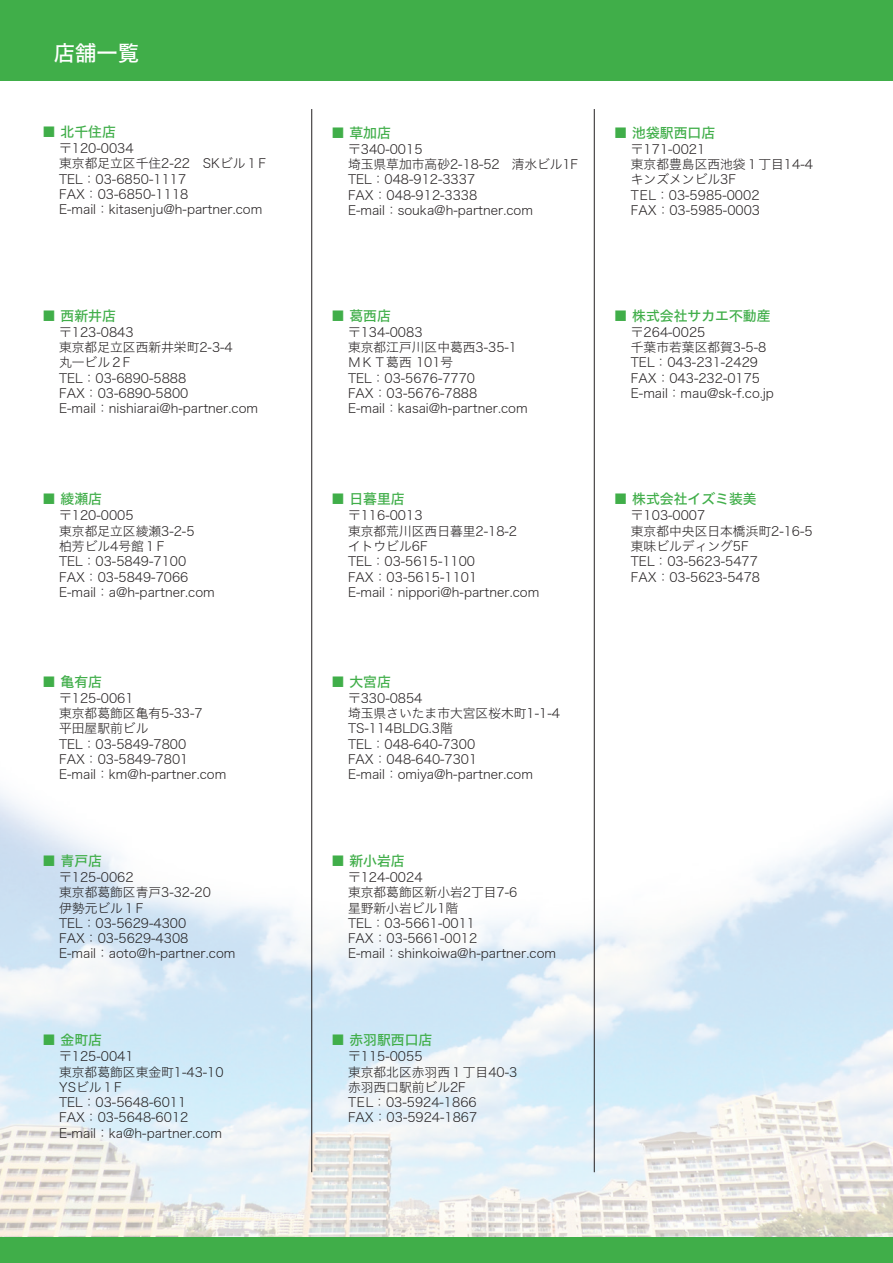
<style>
.page{position:relative;width:893px;height:1263px;background:#fff}
.page>*{position:absolute;margin:0;border:0;box-sizing:border-box;transform-origin:0 0}
.t1{font:21.3px "Hiragino Sans W5";color:#fff}
.t2{font:13.8px "Hiragino Sans W5";color:#40ae49}
.t3{font:12.75px/15.3px "Hiragino Sans W2";color:#231f20}
</style>
<div class="page">
<img style="left:0;top:109px;width:893px;height:1128px">
<div style="left:0;top:1237px;width:893px;height:26px;background:#40ae49"></div>
<div style="left:0;top:0;width:893px;height:81px;background:#40ae49"></div>
<hr style="left:311px;top:109px;width:1px;height:1063px;background:#231f20">
<hr style="left:594px;top:109px;width:1px;height:1063px;background:#231f20">
<h1 class="t1" style="left:54px;top:34px;width:87px">店舗一覧</h1>
<p class="t2" style="left:42px;top:119px;width:75px">■ 北千住店</p>
<p class="t3" style="left:59px;top:140px;width:208px">〒120-0034<br>東京都足立区千住2-22　SKビル１F<br>TEL：03-6850-1117<br>FAX：03-6850-1118<br>E-mail：kitasenju@h-partner.com</p>
<p class="t2" style="left:42px;top:303px;width:75px">■ 西新井店</p>
<p class="t3" style="left:59px;top:323px;width:201px">〒123-0843<br>東京都足立区西新井栄町2-3-4<br>丸一ビル２F<br>TEL：03-6890-5888<br>FAX：03-6890-5800<br>E-mail：nishiarai@h-partner.com</p>
<p class="t2" style="left:42px;top:487px;width:61px">■ 綾瀬店</p>
<p class="t3" style="left:59px;top:507px;width:157px">〒120-0005<br>東京都足立区綾瀬3-2-5<br>柏芳ビル4号館１F<br>TEL：03-5849-7100<br>FAX：03-5849-7066<br>E-mail： @a h-partner.com</p>
<p class="t2" style="left:42px;top:669px;width:61px">■ 亀有店</p>
<p class="t3" style="left:59px;top:689px;width:169px">〒125-0061<br>東京都葛飾区亀有5-33-7<br>平田屋駅前ビル<br>TEL：03-5849-7800<br>FAX：03-5849-7801<br>E-mail：km@h-partner.com</p>
<p class="t2" style="left:42px;top:848px;width:61px">■ 青戸店</p>
<p class="t3" style="left:59px;top:868px;width:178px">〒125-0062<br>東京都葛飾区青戸3-32-20<br>伊勢元ビル１F<br>TEL：03-5629-4300<br>FAX：03-5629-4308<br>E-mail：aoto@h-partner.com</p>
<p class="t2" style="left:42px;top:1027px;width:61px">■ 金町店</p>
<p class="t3" style="left:59px;top:1048px;width:166px">〒125-0041<br>東京都葛飾区東金町1-43-10<br>YSビル１F<br>TEL：03-5648-6011<br>FAX：03-5648-6012<br>E-mail：ka@h-partner.com</p>
<p class="t2" style="left:331px;top:120px;width:61px">■ 草加店</p>
<p class="t3" style="left:348px;top:140px;width:76px">〒340-0015</p>
<p class="t3" style="left:512px;top:156px;width:68px">清水ビル1F</p>
<p class="t3" style="left:348px;top:156px;width:186px">埼玉県草加市高砂2-18-52<br>TEL：048-912-3337<br>FAX：048-912-3338<br>E-mail：souka@h-partner.com</p>
<p class="t2" style="left:331px;top:303px;width:61px">■ 葛西店</p>
<p class="t3" style="left:348px;top:323px;width:181px">〒134-0083<br>東京都江戸川区中葛西3-35-1<br>ＭＫＴ葛西 101号<br>TEL：03-5676-7770<br>FAX：03-5676-7888<br>E-mail：kasai@h-partner.com</p>
<p class="t2" style="left:331px;top:487px;width:75px">■ 日暮里店</p>
<p class="t3" style="left:348px;top:507px;width:193px">〒116-0013<br>東京都荒川区西日暮里2-18-2<br>イトウビル6F<br>TEL：03-5615-1100<br>FAX：03-5615-1101<br>E-mail：nippori@h-partner.com</p>
<p class="t2" style="left:331px;top:669px;width:61px">■ 大宮店</p>
<p class="t3" style="left:348px;top:689px;width:213px">〒330-0854<br>埼玉県さいたま市大宮区桜木町1-1-4<br>TS-114BLDG.3階<br>TEL：048-640-7300<br>FAX：048-640-7301<br>E-mail：omiya@h-partner.com</p>
<p class="t2" style="left:331px;top:848px;width:75px">■ 新小岩店</p>
<p class="t3" style="left:348px;top:868px;width:210px">〒124-0024<br>東京都葛飾区新小岩2丁目7-6<br>星野新小岩ビル1階<br>TEL：03-5661-0011<br>FAX：03-5661-0012<br>E-mail：shinkoiwa@h-partner.com</p>
<p class="t2" style="left:331px;top:1027px;width:103px">■ 赤羽駅西口店</p>
<p class="t3" style="left:348px;top:1048px;width:171px">〒115-0055<br>東京都北区赤羽西１丁目40-3赤羽西口駅前ビル2F<br>TEL：03-5924-1866<br>FAX：03-5924-1867</p>
<p class="t2" style="left:614px;top:120px;width:103px">■ 池袋駅西口店</p>
<p class="t3" style="left:631px;top:140px;width:184px">〒171-0021<br>東京都豊島区西池袋１丁目14-4キンズメンビル3F<br>TEL：03-5985-0002<br>FAX：03-5985-0003</p>
<p class="t2" style="left:614px;top:303px;width:158px">■ 株式会社サカエ不動産</p>
<p class="t3" style="left:631px;top:323px;width:145px">〒264-0025<br>千葉市若葉区都賀3-5-8<br>TEL：043-231-2429<br>FAX：043-232-0175<br>E-mail： m a u @ s k .f- c o j p.</p>
<p class="t2" style="left:614px;top:487px;width:144px">■ 株式会社イズミ装美</p>
<p class="t3" style="left:631px;top:507px;width:183px">〒103-0007<br>東京都中央区日本橋浜町2-16-5東味ビルディング5F<br>TEL：03-5623-5477<br>FAX：03-5623-5478</p>
</div>
